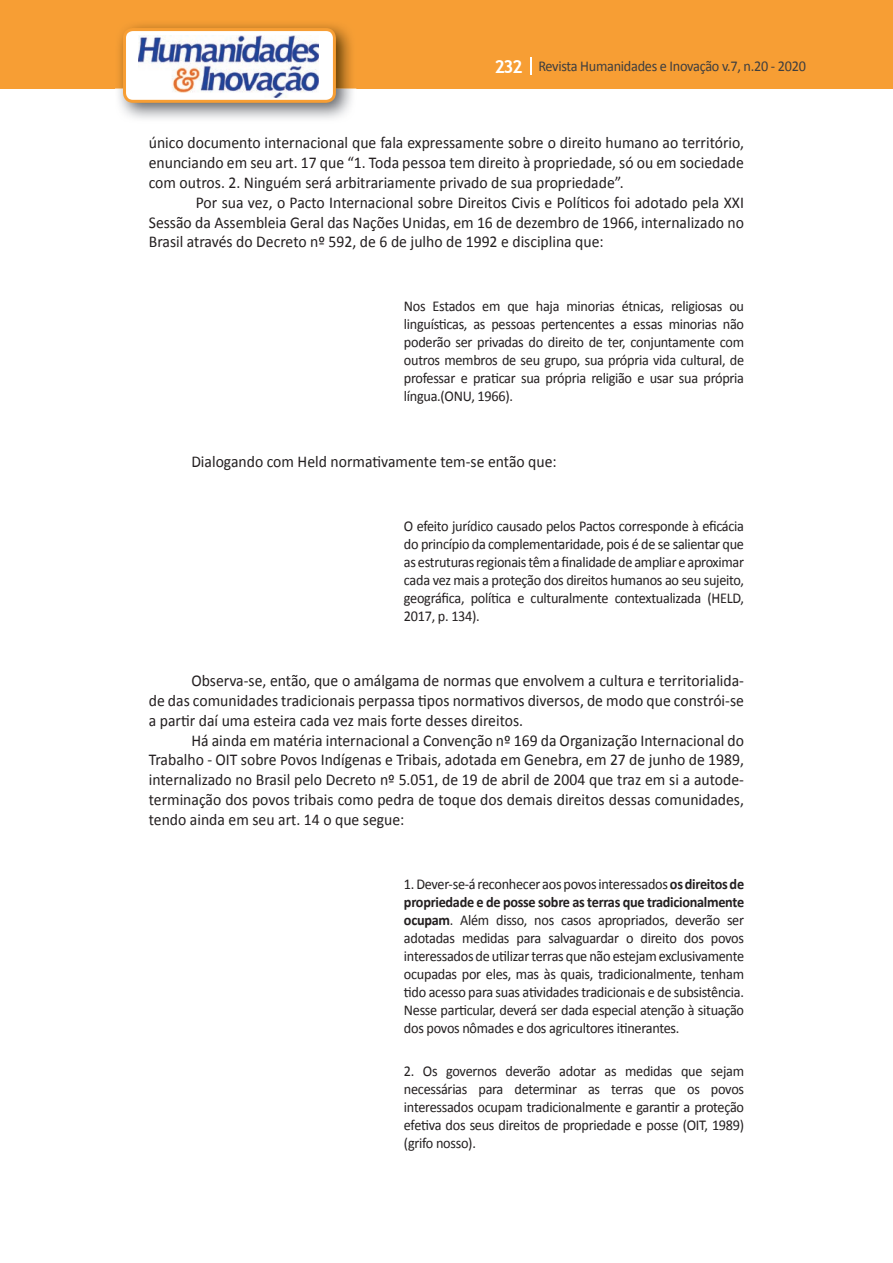
<style>
.page{position:relative;width:893px;height:1263px;background:#fff}
.page>*{position:absolute;margin:0;border:0;box-sizing:border-box;transform-origin:0 0}
.t1{font:16.5px/19.8px "Calibri";color:#231f20;text-align:justify;scale:.95 1}
.t2{font:15px/18px "Calibri";letter-spacing:-.02em;color:#231f20;text-align:justify;scale:.95 1}
.t3{font:15px "Calibri";letter-spacing:-.02em;color:#3e3e3f;scale:.95 1}
.s1{font-family:"Trebuchet MS";font-weight:700;font-size:18px;color:#fff}
.s2{font-weight:700}
</style>
<div class="page">
<div style="left:0;top:0;width:893px;height:88px;background:#f79e34"></div>
<svg style="left:530px;top:57px;width:2px;height:18px"></svg>
<img style="left:115px;top:24px;width:241px;height:95px">
<svg style="left:123px;top:28px;width:213px;height:75px"></svg>
<p class="t3" style="left:495px;top:57px;width:329px"><span class="s1">232</span> Revista Humanidades e Inovação v.7, n.20 - 2020</p>
<p class="t1" style="left:149px;top:133px;width:628px">único documento internacional que fala expressamente sobre o direito humano ao território, enunciando em seu art. 17 que “1. Toda pessoa tem direito à propriedade, só ou em sociedade com outros. 2. Ninguém será arbitrariamente privado de sua propriedade”.</p>
<p class="t1" style="left:149px;top:193px;width:628px;text-indent:47px">Por sua vez, o Pacto Internacional sobre Direitos Civis e Políticos foi adotado pela XXI Sessão da Assembleia Geral das Nações Unidas, em 16 de dezembro de 1966, internalizado no Brasil através do Decreto nº 592, de 6 de julho de 1992 e disciplina que:</p>
<p class="t2" style="left:404px;top:297px;width:360px">Nos Estados em que haja minorias étnicas, religiosas ou linguísticas, as pessoas pertencentes a essas minorias não poderão ser privadas do direito de ter, conjuntamente com outros membros de seu grupo, sua própria vida cultural, de professar e praticar sua própria religião e usar sua própria língua.(ONU, 1966).</p>
<p class="t1" style="left:191px;top:451px;width:386px">Dialogando com Held normativamente tem-se então que:</p>
<p class="t2" style="left:404px;top:517px;width:360px">O efeito jurídico causado pelos Pactos corresponde à eficácia do princípio da complementaridade, pois é de se salientar que as estruturas regionais têm a finalidade de ampliar e aproximar cada vez mais a proteção dos direitos humanos ao seu sujeito, geográfica, política e culturalmente contextualizada (HELD, 2017, p. 134).</p>
<p class="t1" style="left:149px;top:671px;width:628px;text-indent:43px">Observa-se, então, que o amálgama de normas que envolvem a cultura e territorialida&shy;de das comunidades tradicionais perpassa tipos normativos diversos, de modo que constrói-se a partir daí uma esteira cada vez mais forte desses direitos.</p>
<p class="t1" style="left:149px;top:730px;width:628px;text-indent:43px">Há ainda em matéria internacional a Convenção nº 169 da Organização Internacional do Trabalho - OIT sobre Povos Indígenas e Tribais, adotada em Genebra, em 27 de junho de 1989, internalizado no Brasil pelo Decreto nº 5.051, de 19 de abril de 2004 que traz em si a autode&shy;terminação dos povos tribais como pedra de toque dos demais direitos dessas comunidades, tendo ainda em seu art. 14 o que segue:</p>
<p class="t2" style="left:404px;top:874px;width:360px">1. Dever-se-á reconhecer aos povos interessados <span class="s2">os direitos de propriedade e de posse sobre as terras que tradicionalmente ocupam</span>. Além disso, nos casos apropriados, deverão ser adotadas medidas para salvaguardar o direito dos povos interessados de utilizar terras que não estejam exclusivamente ocupadas por eles, mas às quais, tradicionalmente, tenham tido acesso para suas atividades tradicionais e de subsistência.<br>Nesse particular, deverá ser dada especial atenção à situação dos povos nômades e dos agricultores itinerantes.</p>
<p class="t2" style="left:404px;top:1062px;width:360px">2. Os governos deverão adotar as medidas que sejam necessárias para determinar as terras que os povos interessados ocupam tradicionalmente e garantir a proteção efetiva dos seus direitos de propriedade e posse (OIT, 1989) (grifo nosso).</p>
</div>
